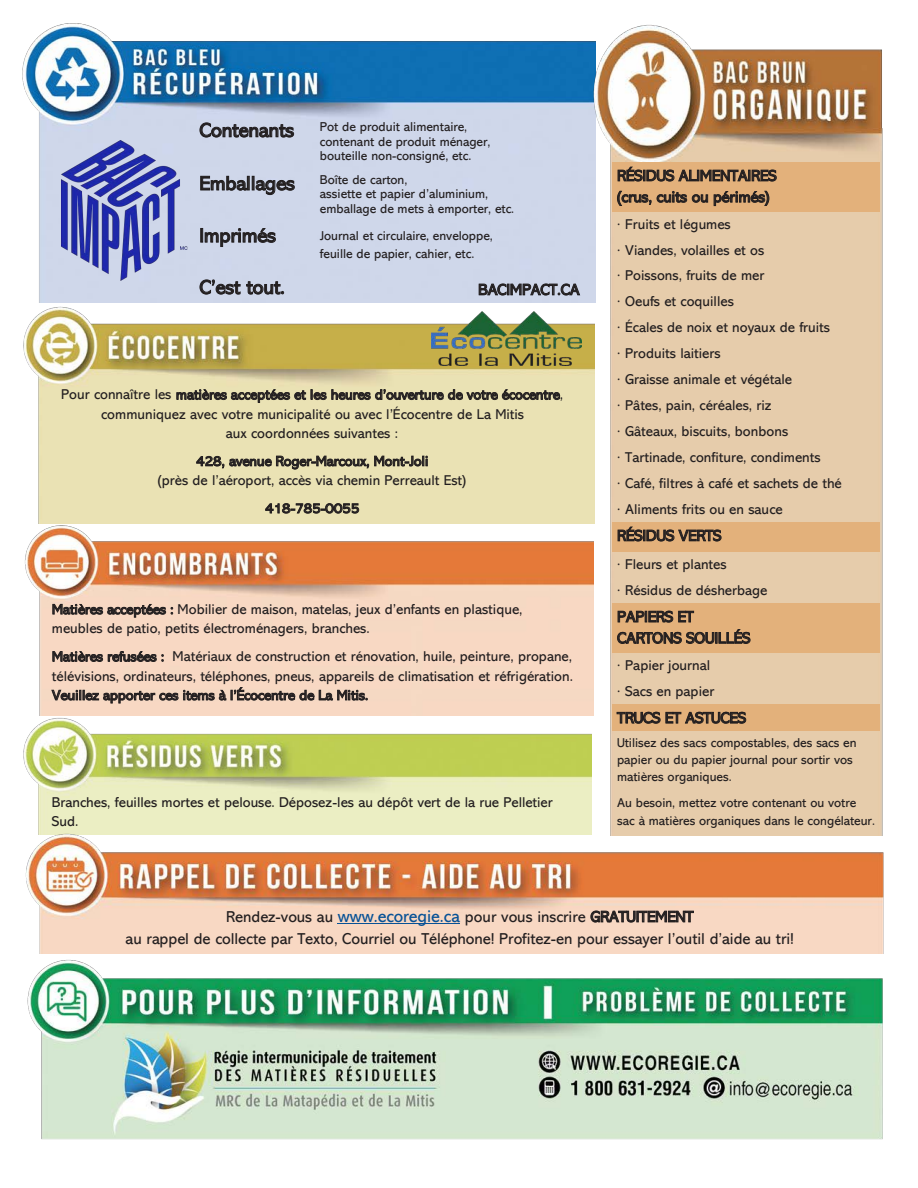
<style>
.page{position:relative;width:918px;height:1188px;background:#fff}
.page>*{position:absolute;margin:0;border:0;box-sizing:border-box;transform-origin:0 0}
.t1{font:20.1px "Abadi";letter-spacing:-.01em;color:#231f20}
.t2{font:15.75px/21.3px "Abadi";letter-spacing:-.005em;color:#231f20}
.t3{font:14.25px/26px "Abadi";color:#231f20}
.t4{font:12.9px/14.5px "Abadi";color:#231f20}
.s1{font-size:20.1px}
.s2{font-size:17.1px;color:#085296}
</style>
<div class="page">
<img style="left:23px;top:715px;width:557px;height:101px">
<img style="left:27px;top:959px;width:856px;height:181px">
<img style="left:25px;top:525px;width:555px;height:190px">
<img style="left:25px;top:816px;width:859px;height:138px">
<img style="left:22px;top:23px;width:558px;height:271px">
<img style="left:43px;top:122px;width:156px;height:172px">
<hr style="left:338px;top:923px;width:122px;height:1px;background:#085296">
<img style="left:23px;top:294px;width:557px;height:230px">
<img style="left:431px;top:312px;width:149px;height:53px">
<img style="left:580px;top:24px;width:304px;height:812px">
<div style="left:613px;top:163px;width:267px;height:49px;background:#e3b17b"></div>
<div style="left:613px;top:523px;width:267px;height:29px;background:#e3b17b"></div>
<div style="left:613px;top:604px;width:267px;height:49px;background:#e3b17b"></div>
<div style="left:613px;top:705px;width:267px;height:26px;background:#e3b17b"></div>
<h1 class="t1" style="left:199px;top:119px;width:96px">Contenants</h1>
<p class="t4" style="left:320px;top:120px;width:172px">Pot de produit alimentaire, contenant de produit ménager, bouteille non-consigné, etc.</p>
<p class="t4" style="left:320px;top:172px;width:196px;text-indent:-121px"><span class="s1">Emballages</span> Boîte de carton,<br>assiette et papier d’aluminium, emballage de mets à emporter, etc.</p>
<h1 class="t1" style="left:199px;top:224px;width:78px">Imprimés</h1>
<p class="t4" style="left:320px;top:228px;width:174px;line-height:17.5px">Journal et circulaire, enveloppe, feuille de papier, cahier, etc.</p>
<h1 class="t1" style="left:199px;top:276px;width:87px">C’est tout.</h1>
<p class="t2" style="left:478px;top:279px;width:103px">BACIMPACT.CA</p>
<p class="t3" style="left:61px;top:385px;width:503px;line-height:19.4px;text-align:center">Pour connaître les matières acceptées et les heures d’ouverture de votre écocentre, communiquez avec votre municipalité ou avec l’Écocentre de La Mitis<br>aux coordonnées suivantes :</p>
<p class="t3" style="left:158px;top:452px;width:310px;line-height:19.4px;text-align:center">428, avenue Roger-Marcoux, Mont-Joli<br>(près de l’aéroport, accès via chemin Perreault Est)</p>
<p class="t3" style="left:265px;top:495px;width:96px">418-785-0055</p>
<p class="t3" style="left:52px;top:600px;width:472px;line-height:19.2px">Matières acceptées : Mobilier de maison, matelas, jeux d’enfants en plastique, meubles de patio, petits électroménagers, branches.</p>
<p class="t3" style="left:52px;top:647px;width:523px;line-height:19.4px;text-align:justify">Matières refusées : Matériaux de construction et rénovation, huile, peinture, propane, télévisions, ordinateurs, téléphones, pneus, appareils de climatisation et réfrigération.<br>Veuillez apporter ces items à l’Écocentre de La Mitis.</p>
<p class="t3" style="left:52px;top:793px;width:502px;line-height:19.2px">Branches, feuilles mortes et pelouse. Déposez-les au dépôt vert de la rue Pelletier<br>Sud.</p>
<p class="t2" style="left:617px;top:165px;width:161px">RÉSIDUS ALIMENTAIRES (crus, cuits ou périmés)</p>
<p class="t3" style="left:617px;top:211px;width:226px">· Fruits et légumes<br>· Viandes, volailles et os<br>· Poissons, fruits de mer<br>· Oeufs et coquilles<br>· Écales de noix et noyaux de fruits<br>· Produits laitiers<br>· Graisse animale et végétale<br>· Pâtes, pain, céréales, riz<br>· Gâteaux, biscuits, bonbons<br>· Tartinade, confiture, condiments<br>· Café, filtres à café et sachets de thé · Aliments frits ou en sauce</p>
<p class="t2" style="left:617px;top:525px;width:106px">RÉSIDUS VERTS</p>
<p class="t3" style="left:617px;top:551px;width:152px">· Fleurs et plantes<br>· Résidus de désherbage</p>
<p class="t2" style="left:617px;top:606px;width:135px">PAPIERS ET<br>CARTONS SOUILLÉS</p>
<p class="t3" style="left:617px;top:652px;width:99px">· Papier journal · Sacs en papier</p>
<p class="t2" style="left:617px;top:707px;width:131px">TRUCS ET ASTUCES</p>
<p class="t4" style="left:617px;top:734px;width:241px;line-height:17.4px">Utilisez des sacs compostables, des sacs en papier ou du papier journal pour sortir vos matières organiques.</p>
<p class="t4" style="left:617px;top:794px;width:259px;line-height:17.5px">Au besoin, mettez votre contenant ou votre sac à matières organiques dans le congélateur.</p>
<p class="t2" style="left:126px;top:906px;width:670px;line-height:21.9px;text-align:center">Rendez-vous au <span class="s2">www.ecoregie.ca</span> pour vous inscrire GRATUITEMENT<br>au rappel de collecte par Texto, Courriel ou Téléphone! Profitez-en pour essayer l’outil d’aide au tri!</p>
</div>
